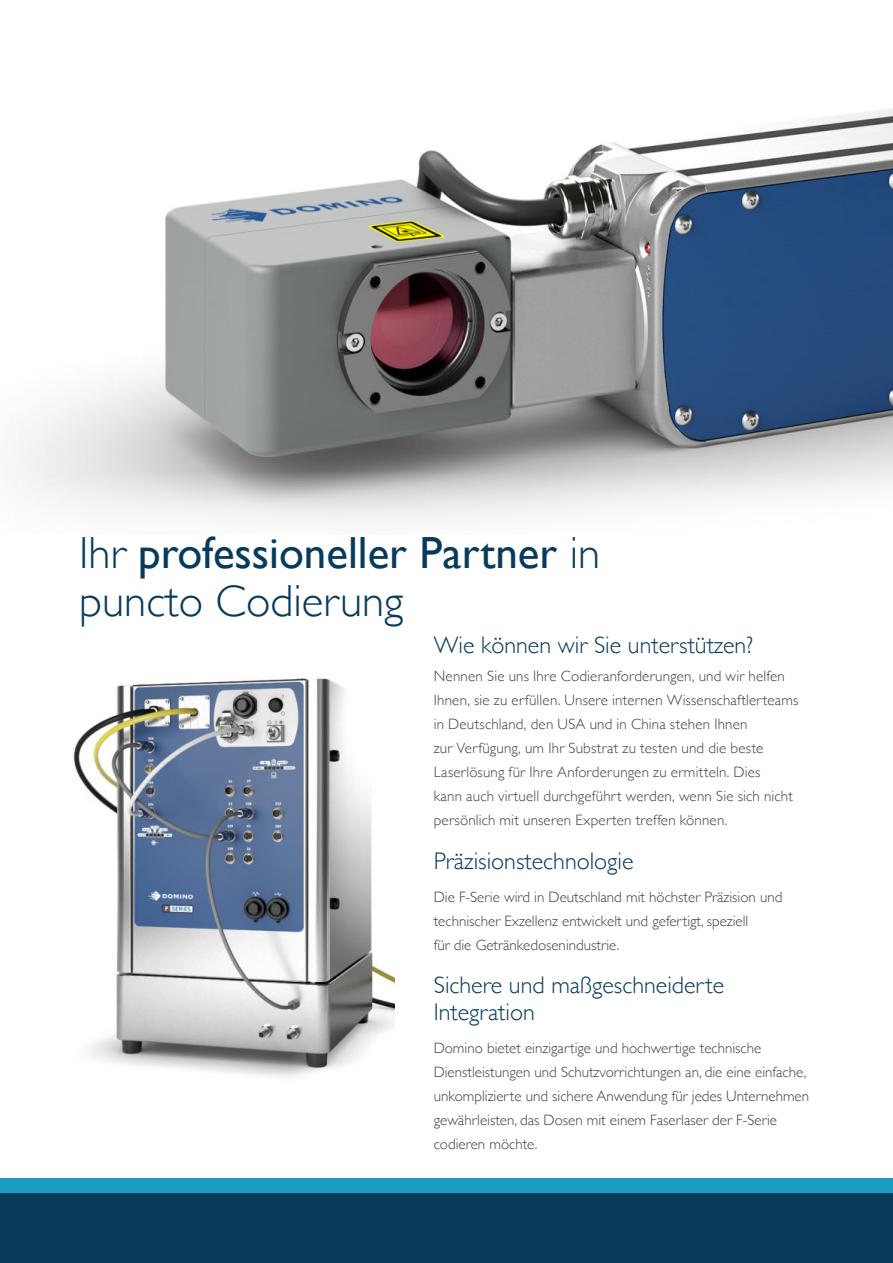
<style>
.page{position:relative;width:893px;height:1263px;background:#fff}
.page>*{position:absolute;margin:0;border:0;box-sizing:border-box;transform-origin:0 0}
.t1{font:45px/48px "Gill Sans";color:#083a5c}
.t2{font:300 24px/27px "Gill Sans";color:#083a5c}
.t3{font:300 15px/24px "Gill Sans";color:#414042}
.s1{font-weight:300}
</style>
<div class="page">
<div style="left:0;top:1193px;width:893px;height:70px;background:#083a5c"></div>
<div style="left:0;top:1178px;width:893px;height:15px;background:#1a9dc0"></div>
<img style="left:19px;top:109px;width:874px;height:363px">
<img style="left:73px;top:678px;width:322px;height:399px">
<h1 class="t1" style="left:79px;top:533px;width:523px"><span class="s1">Ihr</span> professioneller Partner <span class="s1">in puncto Codierung</span></h1>
<h2 class="t2" style="left:434px;top:633px;width:321px">Wie können wir Sie unterstützen?</h2>
<p class="t3" style="left:434px;top:665px;width:366px">Nennen Sie uns Ihre Codieranforderungen, und wir helfen Ihnen, sie zu erfüllen. Unsere internen Wissenschaftlerteams in Deutschland, den USA und in China stehen Ihnen<br>zur Verfügung, um Ihr Substrat zu testen und die beste Laserlösung für Ihre Anforderungen zu ermitteln. Dies<br>kann auch virtuell durchgeführt werden, wenn Sie sich nicht persönlich mit unseren Experten treffen können.</p>
<h2 class="t2" style="left:434px;top:849px;width:201px">Präzisionstechnologie</h2>
<p class="t3" style="left:434px;top:884px;width:350px">Die F-Serie wird in Deutschland mit höchster Präzision und technischer Exzellenz entwickelt und gefertigt, speziell<br>für die Getränkedosenindustrie.</p>
<h2 class="t2" style="left:434px;top:971px;width:292px">Sichere und maßgeschneiderte<br>Integration</h2>
<p class="t3" style="left:434px;top:1035px;width:377px">Domino bietet einzigartige und hochwertige technische Dienstleistungen und Schutzvorrichtungen an, die eine einfache, unkomplizierte und sichere Anwendung für jedes Unternehmen gewährleisten, das Dosen mit einem Faserlaser der F-Serie codieren möchte.</p>
</div>
